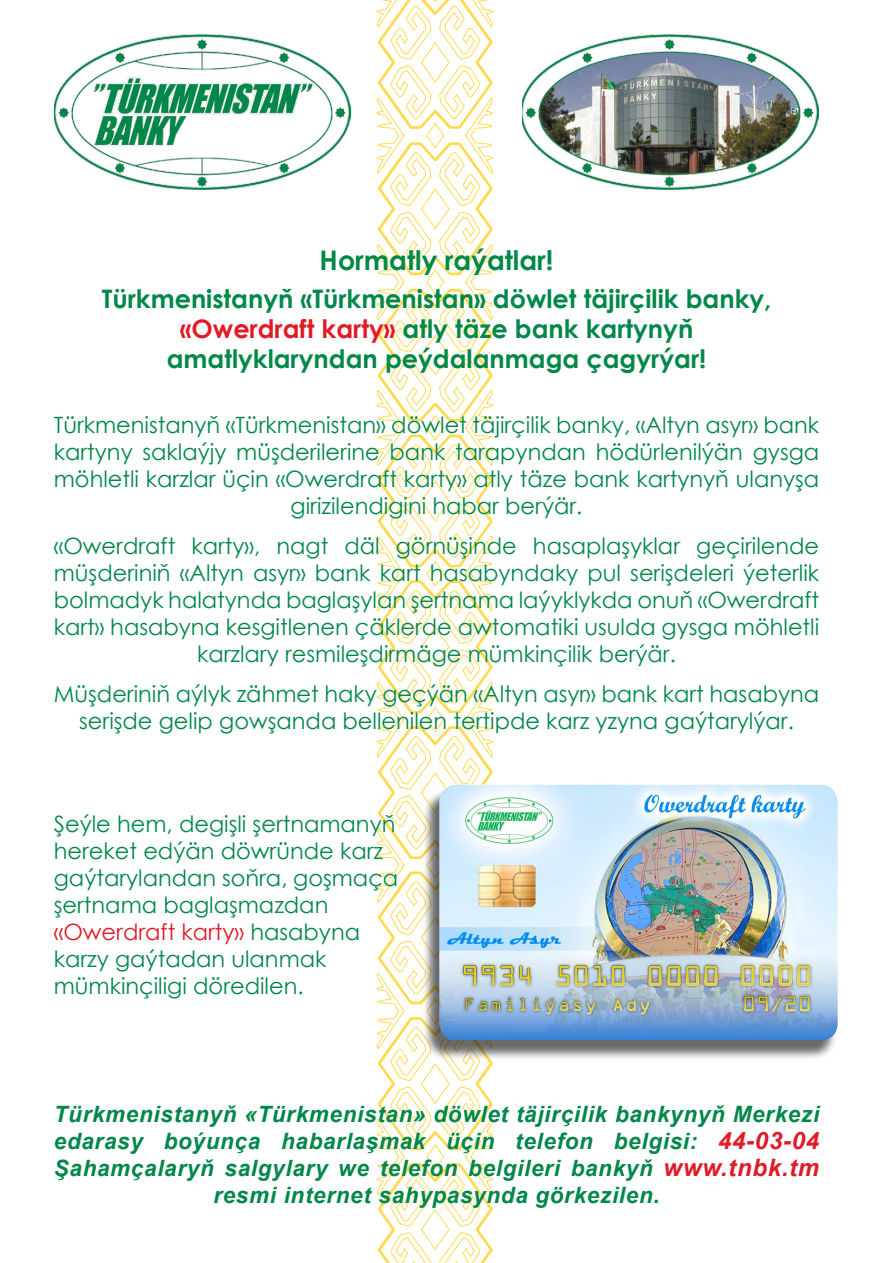
<style>
.page{position:relative;width:893px;height:1263px;background:#fff}
.page>*{position:absolute;margin:0;border:0;box-sizing:border-box;transform-origin:0 0}
.t1{font:700 27px "Century Gothic";color:#008849}
.t2{font:700 25.5px/30px "Century Gothic";color:#008849;text-align:center}
.t3{font:22.5px/27px "Century Gothic";color:#008849;text-align:center}
.t4{font:italic 700 22.5px/27px "Arial";letter-spacing:.03em;color:#008749;text-align:center}
.s1{color:#e11a27}
.s2{font-size:24px;color:#e11a27}
</style>
<div class="page">
<svg style="left:376px;top:0;width:117px;height:1263px"></svg>
<img style="left:54px;top:34px;width:296px;height:156px">
<div style="left:422px;top:788px;width:415px;height:272px;background:#000;opacity:.59"></div>
<img style="left:439px;top:784px;width:399px;height:256px">
<img style="left:522px;top:34px;width:296px;height:156px">
<p class="t1" style="left:320px;top:239px;width:235px">Hormatly raýatlar!</p>
<p class="t2" style="left:102px;top:283px;width:671px">Türkmenistanyň «Türkmenistan» döwlet täjirçilik banky, <span class="s1">«Owerdraft karty»</span> atly täze bank kartynyň amatlyklaryndan peýdalanmaga çagyrýar!</p>
<p class="t3" style="left:54px;top:411px;width:767px">Türkmenistanyň «Türkmenistan» döwlet täjirçilik banky, «Altyn asyr» bank kartyny saklaýjy müşderilerine bank tarapyndan hödürlenilýän gysga möhletli karzlar üçin «Owerdraft karty» atly täze bank kartynyň ulanyşa girizilendigini habar berýär.</p>
<p class="t3" style="left:54px;top:532px;width:767px">«Owerdraft karty», nagt däl görnüşinde hasaplaşyklar geçirilende müşderiniň «Altyn asyr» bank kart hasabyndaky pul serişdeleri ýeterlik bolmadyk halatynda baglaşylan şertnama laýyklykda onuň «Owerdraft kart» hasabyna kesgitlenen çäklerde awtomatiki usulda gysga möhletli karzlary resmileşdirmäge mümkinçilik berýär.</p>
<p class="t3" style="left:54px;top:680px;width:767px">Müşderiniň aýlyk zähmet haky geçýän «Altyn asyr» bank kart hasabyna serişde gelip gowşanda bellenilen tertipde karz yzyna gaýtarylýar.</p>
<p class="t3" style="left:54px;top:810px;width:346px;text-align:left">Şeýle hem, degişli şertnamanyň hereket edýän döwründe karz gaýtarylandan soňra, goşmaça şertnama baglaşmazdan <span class="s1">«Owerdraft karty»</span> hasabyna karzy gaýtadan ulanmak mümkinçiligi döredilen.</p>
<p class="t4" style="left:54px;top:1101px;width:767px">Türkmenistanyň «Türkmenistan» döwlet täjirçilik bankynyň Merkezi edarasy boýunça habarlaşmak üçin telefon belgisi: <span class="s2">44-03-04<br></span>Şahamçalaryň salgylary we telefon belgileri bankyň <span class="s2">www.tnbk.tm </span>resmi internet sahypasynda görkezilen.</p>
</div>
